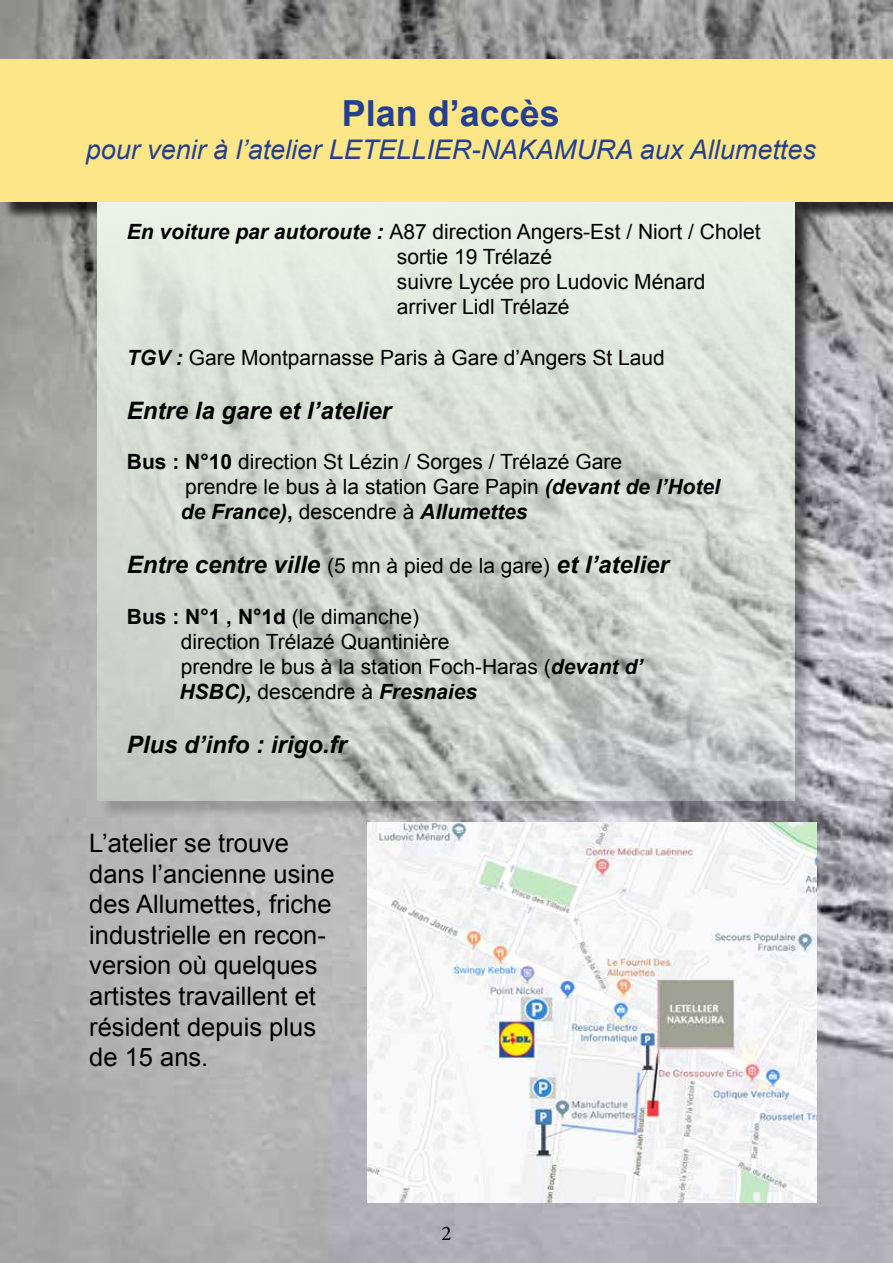
<style>
.page{position:relative;width:893px;height:1263px;background:#fff}
.page>*{position:absolute;margin:0;border:0;box-sizing:border-box;transform-origin:0 0}
.t1{font:700 36px "Arial";color:#25408f}
.t2{font:italic 27px "Arial";color:#25408f}
.t3{font:25.5px/30.6px "Arial";color:#000}
.t4{font:italic 700 24px "Arial";color:#000}
.t5{font:21px/25.2px "Arial";color:#000}
.t6{font:21px "Minion Pro";color:#000}
.s1{font-weight:700;font-style:italic}
.s2{font-weight:700}
.s3{font-weight:400;font-style:normal;font-size:21px}
</style>
<div class="page">
<img style="left:0;top:0;width:893px;height:1263px">
<div style="left:2px;top:62px;width:891px;height:159px;background:#000;opacity:.75"></div>
<div style="left:0;top:60px;width:893px;height:142px;background:#fce688"></div>
<div style="left:100px;top:204px;width:714px;height:615px;background:#000;opacity:.75"></div>
<svg style="left:98px;top:202px;width:697px;height:599px"></svg>
<img style="left:367px;top:822px;width:449px;height:380px">
<h1 class="t1" style="left:342px;top:89px;width:220px">Plan d’accès</h1>
<p class="t2" style="left:86px;top:132px;width:732px">pour venir à l’atelier LETELLIER-NAKAMURA aux Allumettes</p>
<p class="t5" style="left:397px;top:219px;width:365px;text-indent:-270px"><span class="s1">En voiture par autoroute :</span> A87 direction Angers-Est / Niort / Cholet sortie 19 Trélazé<br>suivre Lycée pro Ludovic Ménard arriver Lidl Trélazé</p>
<p class="t5" style="left:127px;top:345px;width:540px"><span class="s1">TGV :</span> Gare Montparnasse Paris à Gare d’Angers St Laud</p>
<p class="t4" style="left:127px;top:394px;width:266px">Entre la gare et l’atelier</p>
<p class="t5" style="left:181px;top:449px;width:540px;text-indent:-54px"><span class="s2">Bus : N°10</span> direction St Lézin / Sorges / Trélazé Gare<br>prendre le bus à la station Gare Papin <span class="s1">(devant de l’Hotel de France)</span><span class="s2">,</span> descendre à <span class="s1">Allumettes</span></p>
<p class="t4" style="left:127px;top:549px;width:543px">Entre centre ville <span class="s3">(5 mn à pied de la gare)</span> et l’atelier</p>
<p class="t5" style="left:179px;top:604px;width:465px;text-indent:-53px"><span class="s2">Bus : N°1 , N°1d</span> (le dimanche)<br>direction Trélazé Quantinière<br>prendre le bus à la station Foch-Haras (<span class="s1">devant d’ HSBC),</span> descendre à <span class="s1">Fresnaies</span></p>
<p class="t4" style="left:127px;top:729px;width:222px">Plus d’info : irigo.fr</p>
<p class="t3" style="left:89px;top:828px;width:247px">L’atelier se trouve dans l’ancienne usine des Allumettes, friche industrielle en recon&shy;version où quelques artistes travaillent et résident depuis plus de 15 ans.</p>
<p class="t6" style="left:441px;top:1219px;width:12px">2</p>
</div>
